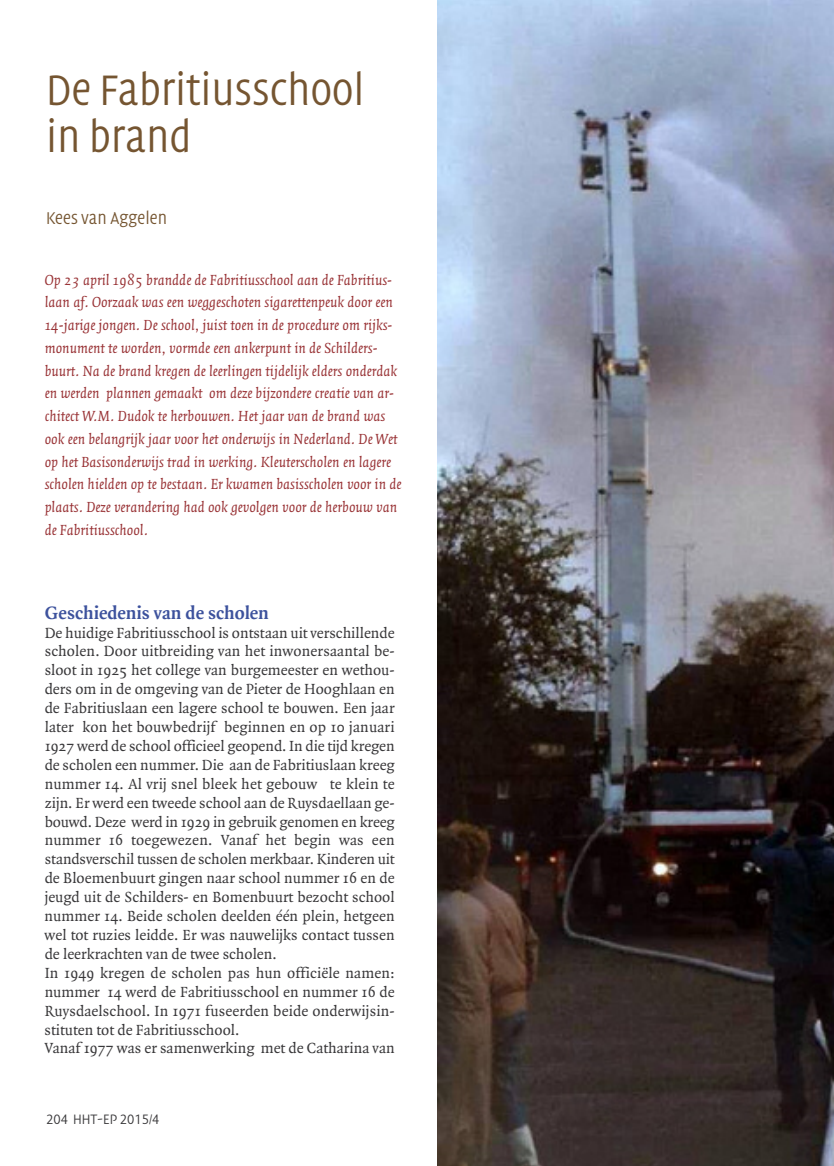
<style>
.page{position:relative;width:834px;height:1166px;background:#fff}
.page>*{position:absolute;margin:0;border:0;box-sizing:border-box;transform-origin:0 0}
.t1{font:300 43.75px/47.2px "Qheader";color:#755531}
.t2{font:700 19.25px "Quadraat";color:#3d529d}
.t3{font:300 17.5px "Qheader";color:#755531}
.t4{font:15.75px/18.9px "Quadraat";color:#39383a}
.t5{font:italic 15.75px/22.8px "Quadraat";color:#993336}
.t6{font:300 14px "Qheader";color:#39383a}
</style>
<div class="page">
<img style="left:438px;top:0;width:395px;height:1166px">
<h1 class="t1" style="left:46px;top:67px;width:320px">De Fabritiusschool in brand</h1>
<p class="t3" style="left:46px;top:208px;width:123px">Kees van Aggelen</p>
<p class="t5" style="left:45px;top:268px;width:358px">Op 23 april 1985 brandde de Fabritiusschool aan de Fabritius&shy;laan af. Oorzaak was een weggeschoten sigarettenpeuk door een 14-jarige jongen. De school, juist toen in de procedure om rijks&shy;monument te worden, vormde een ankerpunt in de Schilders&shy;buurt. Na de brand kregen de leerlingen tijdelijk elders onderdak en werden plannen gemaakt om deze bijzondere creatie van ar&shy;chitect W.M. Dudok te herbouwen. Het jaar van de brand was ook een belangrijk jaar voor het onderwijs in Nederland. De Wet op het Basisonderwijs trad in werking. Kleuterscholen en lagere scholen hielden op te bestaan. Er kwamen basisscholen voor in de plaats. Deze verandering had ook gevolgen voor de herbouw van de Fabritiusschool.</p>
<p class="t2" style="left:45px;top:602px;width:226px">Geschiedenis van de scholen</p>
<p class="t4" style="left:45px;top:623px;width:351px">De huidige Fabritiusschool is ontstaan uit verschillende scholen. Door uitbreiding van het inwonersaantal be&shy;sloot in 1925 het college van burgemeester en wethou&shy;ders om in de omgeving van de Pieter de Hooghlaan en de Fabritiuslaan een lagere school te bouwen. Een jaar later kon het bouwbedrijf beginnen en op 10 januari 1927 werd de school officieel geopend. In die tijd kregen de scholen een nummer. Die aan de Fabritiuslaan kreeg nummer 14. Al vrij snel bleek het gebouw te klein te zijn. Er werd een tweede school aan de Ruysdaellaan ge&shy;bouwd. Deze werd in 1929 in gebruik genomen en kreeg nummer 16 toegewezen. Vanaf het begin was een standsverschil tussen de scholen merkbaar. Kinderen uit de Bloemenbuurt gingen naar school nummer 16 en de jeugd uit de Schilders- en Bomenbuurt bezocht school nummer 14. Beide scholen deelden één plein, hetgeen wel tot ruzies leidde. Er was nauwelijks contact tussen de leerkrachten van de twee scholen.<br>In 1949 kregen de scholen pas hun officiële namen: nummer 14 werd de Fabritiusschool en nummer 16 de Ruysdaelschool. In 1971 fuseerden beide onderwijsin&shy;stituten tot de Fabritiusschool.<br>Vanaf 1977 was er samenwerking met de Catharina van</p>
<p class="t6" style="left:46px;top:1112px;width:115px">204 HHT-EP 2015/4</p>
</div>
